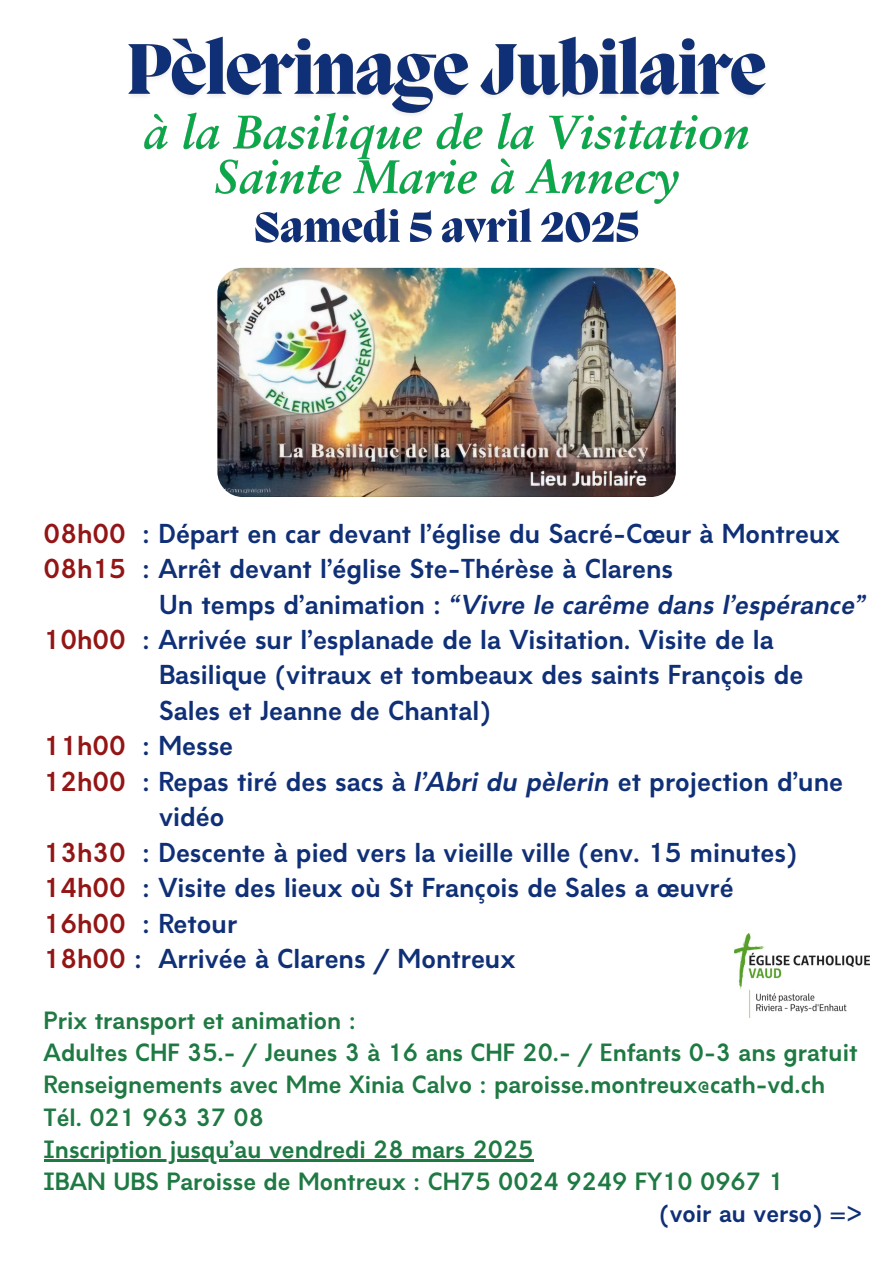
<style>
.page{position:relative;width:893px;height:1263px;background:#fff}
.page>*{position:absolute;margin:0;border:0;box-sizing:border-box;transform-origin:0 0}
.t1{font:700 25.5px/35.4px "Amicale";color:#0f2f76}
.t2{font:700 25.5px "Amicale";color:#931515}
.t3{font:700 23.25px "Amicale";color:#1e7942}
.t4{font:700 23.25px "Amicale";color:#0f2f76}
.s1{color:#931515}
.s2{font-style:italic}
</style>
<div class="page">
<hr style="left:44px;top:1159px;width:489px;height:2px;background:#1e7942">
<img style="left:734px;top:933px;width:135px;height:85px">
<img style="left:217px;top:268px;width:459px;height:229px;border-radius:25px">
<img style="left:144px;top:121px;width:605px;height:122px">
<img style="left:128px;top:36px;width:638px;height:85px">
<p class="t1" style="left:44px;top:519px;width:797px"><span class="s1">08h00</span> : Départ en car devant l’église du Sacré-Cœur à Montreux</p>
<p class="t2" style="left:44px;top:559px;width:84px">08h15</p>
<p class="t1" style="left:159px;top:554px;width:709px;text-indent:-17px">: Arrêt devant l’église Ste-Thérèse à Clarens<br>Un temps d’animation : <span class="s2">“Vivre le carême dans l’espérance”</span></p>
<p class="t2" style="left:44px;top:630px;width:84px">10h00</p>
<p class="t1" style="left:159px;top:625px;width:646px;text-indent:-17px">: Arrivée sur l’esplanade de la Visitation. Visite de la<br>Basilique (vitraux et tombeaux des saints François de</p>
<p class="t1" style="left:159px;top:696px;width:333px">Sales et Jeanne de Chantal)</p>
<p class="t2" style="left:44px;top:736px;width:84px">11h00</p>
<p class="t1" style="left:142px;top:731px;width:92px">: Messe</p>
<p class="t2" style="left:44px;top:772px;width:84px">12h00</p>
<p class="t1" style="left:142px;top:767px;width:702px">: Repas tiré des sacs à <span class="s2">l’Abri du pèlerin</span> et projection d’une</p>
<p class="t1" style="left:159px;top:802px;width:67px">vidéo</p>
<p class="t2" style="left:44px;top:842px;width:84px">13h30</p>
<p class="t1" style="left:142px;top:837px;width:656px">: Descente à pied vers la vieille ville (env. 15 minutes)</p>
<p class="t2" style="left:44px;top:878px;width:84px">14h00</p>
<p class="t1" style="left:142px;top:873px;width:593px">: Visite des lieux où St François de Sales a œuvré</p>
<p class="t2" style="left:44px;top:913px;width:84px">16h00</p>
<p class="t1" style="left:44px;top:908px;width:473px;text-indent:99px">: Retour<br><span class="s1">18h00</span> : Arrivée à Clarens / Montreux</p>
<p class="t3" style="left:44px;top:1012px;width:314px">Prix transport et animation :</p>
<p class="t3" style="left:44px;top:1044px;width:815px">Adultes CHF 35.- / Jeunes 3 à 16 ans CHF 20.- / Enfants 0-3 ans gratuit</p>
<p class="t3" style="left:44px;top:1076px;width:783px">Renseignements avec Mme Xinia Calvo : paroisse.montreux@cath-vd.ch</p>
<p class="t3" style="left:44px;top:1108px;width:222px">Tél. 021 963 37 08</p>
<p class="t3" style="left:44px;top:1140px;width:491px">Inscription jusqu’au vendredi 28 mars 2025</p>
<p class="t3" style="left:44px;top:1172px;width:741px">IBAN UBS Paroisse de Montreux : CH75 0024 9249 FY10 0967 1</p>
<p class="t4" style="left:659px;top:1204px;width:204px">(voir au verso) =&gt;</p>
</div>
